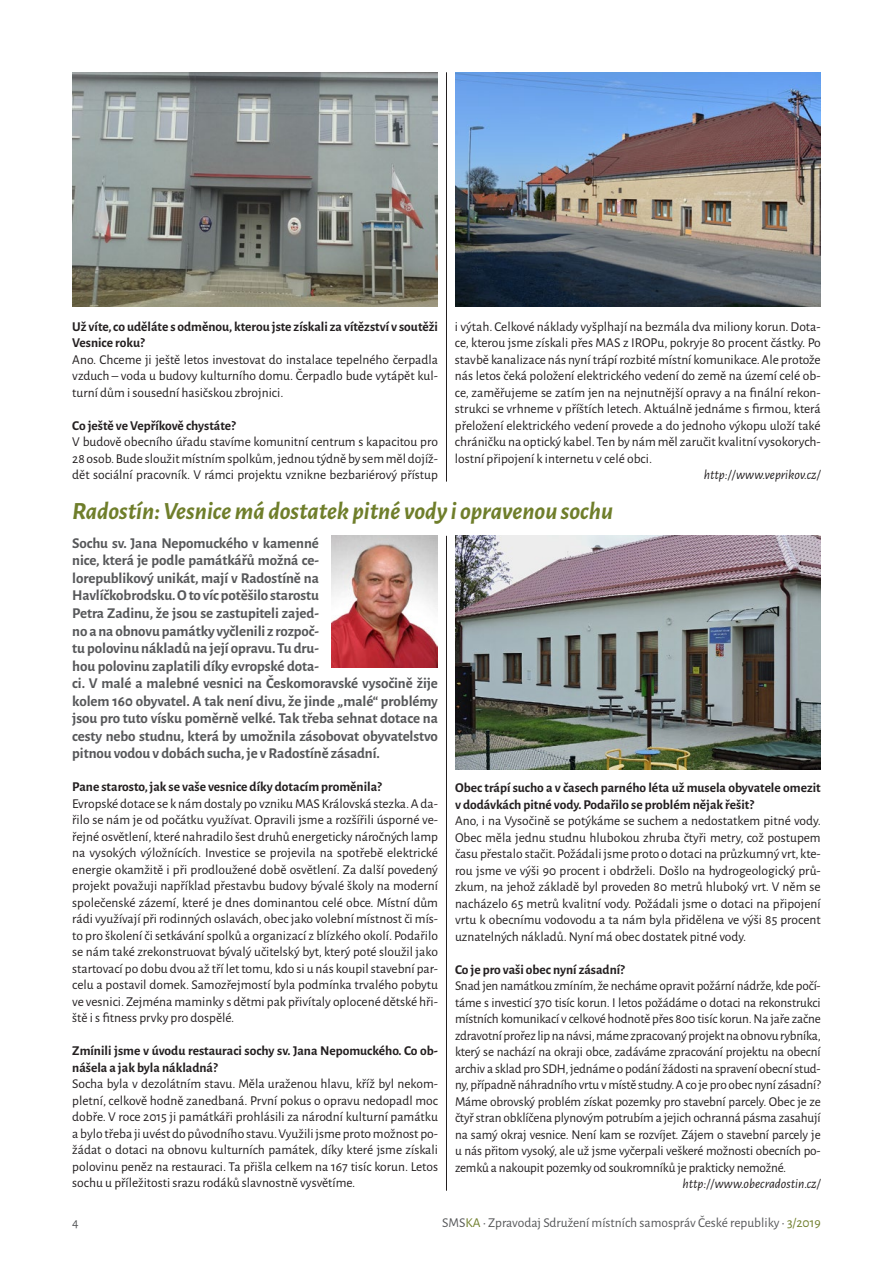
<style>
.page{position:relative;width:893px;height:1263px;background:#fff}
.page>*{position:absolute;margin:0;border:0;box-sizing:border-box;transform-origin:0 0}
.t1{font:italic 700 24.75px "Alegreya Sans";color:#6f7e2b}
.t2{font:700 15px/17.5px "Alegreya Sans";letter-spacing:-.005em;color:#57585a}
.t3{font:13.5px/16.5px "Alegreya Sans";color:#231f20;text-align:justify}
.t4{font:700 13.5px/16.5px "Alegreya Sans";color:#231f20}
.t5{font:13.5px "Alegreya Sans";color:#57585a}
.t6{font:italic 13.5px "Alegreya Sans";color:#231f20}
.s1{color:#6f7e2b}
</style>
<div class="page">
<img style="left:72px;top:72px;width:366px;height:234px">
<img style="left:455px;top:72px;width:366px;height:234px">
<hr style="left:446px;top:72px;width:1px;height:410px;background:#231f20">
<hr style="left:446px;top:536px;width:1px;height:655px;background:#231f20">
<img style="left:332px;top:536px;width:106px;height:132px">
<img style="left:455px;top:536px;width:366px;height:234px">
<p class="t4" style="left:72px;top:317px;width:367px">Už víte, co uděláte s odměnou, kterou jste získali za vítězství v soutěži<br>Vesnice roku?</p>
<p class="t3" style="left:72px;top:351px;width:367px">Ano. Chceme ji ještě letos investovat do instalace tepelného čerpadla vzduch – voda u budovy kulturního domu. Čerpadlo bude vytápět kul&shy;turní dům i sousední hasičskou zbrojnici.</p>
<p class="t4" style="left:72px;top:416px;width:165px">Co ještě ve Vepříkově chystáte?</p>
<p class="t3" style="left:72px;top:433px;width:367px">V budově obecního úřadu stavíme komunitní centrum s kapacitou pro 28 osob. Bude sloužit místním spolkům, jednou týdně by sem měl dojíž&shy;dět sociální pracovník. V rámci projektu vznikne bezbariérový přístup</p>
<p class="t3" style="left:455px;top:318px;width:367px">i výtah. Celkové náklady vyšplhají na bezmála dva miliony korun. Dota&shy;ce, kterou jsme získali přes MAS z IROPu, pokryje 80 procent částky. Po stavbě kanalizace nás nyní trápí rozbité místní komunikace. Ale protože nás letos čeká položení elektrického vedení do země na území celé ob&shy;ce, zaměřujeme se zatím jen na nejnutnější opravy a na finální rekon&shy;strukci se vrhneme v příštích letech. Aktuálně jednáme s firmou, která přeložení elektrického vedení provede a do jednoho výkopu uloží také chráničku na optický kabel. Ten by nám měl zaručit kvalitní vysokorych&shy;lostní připojení k internetu v celé obci.</p>
<p class="t6" style="left:704px;top:466px;width:118px">http://www.veprikov.cz/</p>
<h1 class="t1" style="left:72px;top:493px;width:542px">Radostín: Vesnice má dostatek pitné vody i opravenou sochu</h1>
<p class="t2" style="left:72px;top:533px;width:367px">Sochu sv. Jana Nepomuckého v kamenné<br>nice, která je podle památkářů možná ce-<br>lorepublikový unikát, mají v Radostíně na<br>Havlíčkobrodsku. O to víc potěšilo starostu<br>Petra Zadinu, že jsou se zastupiteli zajed-<br>no a na obnovu památky vyčlenili z rozpoč-<br>tu polovinu nákladů na její opravu. Tu dru-<br>hou polovinu zaplatili díky evropské dota-<br>ci. V malé a malebné vesnici na Českomoravské vysočině žije kolem 160 obyvatel. A tak není divu, že jinde „malé“ problémy jsou pro tuto vísku poměrně velké. Tak třeba sehnat dotace na cesty nebo studnu, která by umožnila zásobovat obyvatelstvo pitnou vodou v dobách sucha, je v Radostíně zásadní.</p>
<p class="t4" style="left:72px;top:778px;width:311px">Pane starosto, jak se vaše vesnice díky dotacím proměnila?</p>
<p class="t3" style="left:72px;top:795px;width:367px">Evropské dotace se k nám dostaly po vzniku MAS Královská stezka. A da&shy;řilo se nám je od počátku využívat. Opravili jsme a rozšířili úsporné ve&shy;řejné osvětlení, které nahradilo šest druhů energeticky náročných lamp na vysokých výložnících. Investice se projevila na spotřebě elektrické energie okamžitě i při prodloužené době osvětlení. Za další povedený projekt považuji například přestavbu budovy bývalé školy na moderní společenské zázemí, které je dnes dominantou celé obce. Místní dům rádi využívají při rodinných oslavách, obec jako volební místnost či mís&shy;to pro školení či setkávání spolků a organizací z blízkého okolí. Podařilo se nám také zrekonstruovat bývalý učitelský byt, který poté sloužil jako startovací po dobu dvou až tří let tomu, kdo si u nás koupil stavební par&shy;celu a postavil domek. Samozřejmostí byla podmínka trvalého pobytu ve vesnici. Zejména maminky s dětmi pak přivítaly oplocené dětské hři&shy;ště i s fitness prvky pro dospělé.</p>
<p class="t4" style="left:72px;top:1042px;width:367px">Zmínili jsme v úvodu restauraci sochy sv. Jana Nepomuckého. Co ob&shy;nášela a jak byla nákladná?</p>
<p class="t3" style="left:72px;top:1075px;width:367px">Socha byla v dezolátním stavu. Měla uraženou hlavu, kříž byl nekom&shy;pletní, celkově hodně zanedbaná. První pokus o opravu nedopadl moc dobře. V roce 2015 ji památkáři prohlásili za národní kulturní památku a bylo třeba ji uvést do původního stavu. Využili jsme proto možnost po&shy;žádat o dotaci na obnovu kulturních památek, díky které jsme získali polovinu peněz na restauraci. Ta přišla celkem na 167 tisíc korun. Letos sochu u příležitosti srazu rodáků slavnostně vysvětíme.</p>
<p class="t4" style="left:455px;top:779px;width:367px">Obec trápí sucho a v časech parného léta už musela obyvatele omezit v dodávkách pitné vody. Podařilo se problém nějak řešit?</p>
<p class="t3" style="left:455px;top:812px;width:367px">Ano, i na Vysočině se potýkáme se suchem a nedostatkem pitné vody.<br>Obec měla jednu studnu hlubokou zhruba čtyři metry, což postupem času přestalo stačit. Požádali jsme proto o dotaci na průzkumný vrt, kte&shy;rou jsme ve výši 90 procent i obdrželi. Došlo na hydrogeologický prů&shy;zkum, na jehož základě byl proveden 80 metrů hluboký vrt. V něm se nacházelo 65 metrů kvalitní vody. Požádali jsme o dotaci na připojení vrtu k obecnímu vodovodu a ta nám byla přidělena ve výši 85 procent uznatelných nákladů. Nyní má obec dostatek pitné vody.</p>
<p class="t4" style="left:455px;top:960px;width:171px">Co je pro vaši obec nyní zásadní?</p>
<p class="t3" style="left:455px;top:977px;width:367px">Snad jen namátkou zmíním, že necháme opravit požární nádrže, kde počí&shy;táme s investicí 370 tisíc korun. I letos požádáme o dotaci na rekonstrukci místních komunikací v celkové hodnotě přes 800 tisíc korun. Na jaře začne zdravotní prořez lip na návsi, máme zpracovaný projekt na obnovu rybníka, který se nachází na okraji obce, zadáváme zpracování projektu na obecní archiv a sklad pro SDH, jednáme o podání žádosti na spravení obecní stud&shy;ny, případně náhradního vrtu v místě studny. A co je pro obec nyní zásadní?<br>Máme obrovský problém získat pozemky pro stavební parcely. Obec je ze čtyř stran obklíčena plynovým potrubím a jejich ochranná pásma zasahují na samý okraj vesnice. Není kam se rozvíjet. Zájem o stavební parcely je u nás přitom vysoký, ale už jsme vyčerpali veškeré možnosti obecních po&shy;zemků a nakoupit pozemky od soukromníků je prakticky nemožné.</p>
<p class="t6" style="left:683px;top:1175px;width:140px">http://www.obecradostin.cz/</p>
<p class="t5" style="left:72px;top:1213px;width:8px">4</p>
<p class="t5" style="left:442px;top:1213px;width:380px">SMS<span class="s1">KA</span> • Zpravodaj Sdružení místních samospráv České republiky • <span class="s1">3/2019</span></p>
</div>
